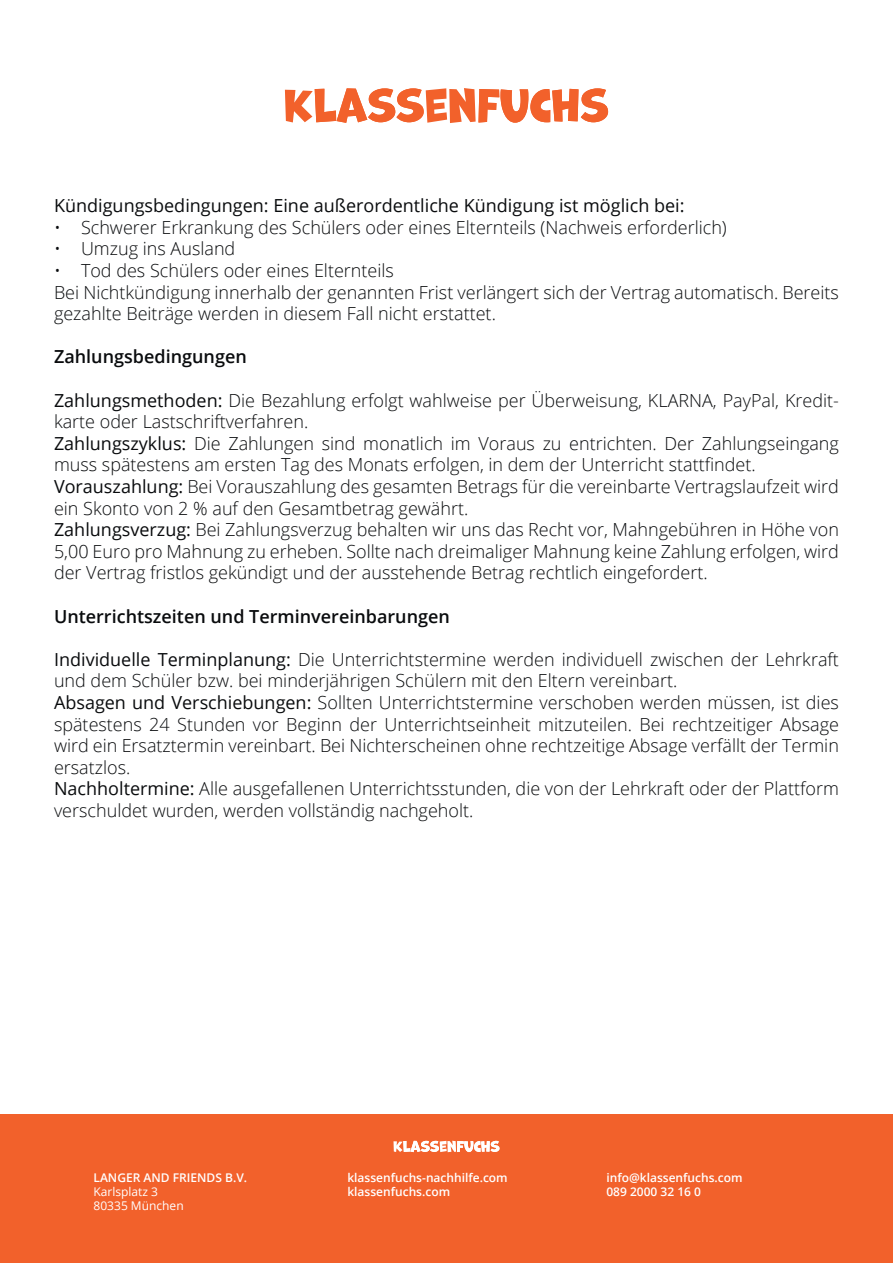
<style>
.page{position:relative;width:893px;height:1263px;background:#fff}
.page>*{position:absolute;margin:0;border:0;box-sizing:border-box;transform-origin:0 0}
.t1{font:300 18px/21.6px "Open Sans";color:#090b0d}
.t2{font:18px "Open Sans";color:#090b0d}
.t3{font:600 18px "Open Sans";color:#090b0d}
.t4{font:600 12px/14.4px "Open Sans";color:#fff}
.t5{font:12px/14.4px "Open Sans";color:#fff}
.s1{font-weight:400}
</style>
<div class="page">
<div style="left:0;top:1114px;width:893px;height:149px;background:#f2612b"></div>
<svg style="left:285px;top:88px;width:323px;height:35px"></svg>
<svg style="left:393px;top:1141px;width:106px;height:11px"></svg>
<p class="t2" style="left:54px;top:193px;width:632px">Kündigungsbedingungen: Eine außerordentliche Kündigung ist möglich bei:</p>
<p class="t1" style="left:54px;top:216px;width:674px">• Schwerer Erkrankung des Schülers oder eines Elternteils (Nachweis erforderlich)</p>
<p class="t1" style="left:54px;top:238px;width:183px">• Umzug ins Ausland</p>
<p class="t1" style="left:54px;top:259px;width:786px">• Tod des Schülers oder eines Elternteils<br>Bei Nichtkündigung innerhalb der genannten Frist verlängert sich der Vertrag automatisch. Bereits gezahlte Beiträge werden in diesem Fall nicht erstattet.</p>
<p class="t3" style="left:54px;top:344px;width:194px">Zahlungsbedingungen</p>
<p class="t1" style="left:54px;top:389px;width:786px"><span class="s1">Zahlungsmethoden:</span> Die Bezahlung erfolgt wahlweise per Überweisung, KLARNA, PayPal, Kredit&shy;karte oder Lastschriftverfahren.<br><span class="s1">Zahlungszyklus:</span> Die Zahlungen sind monatlich im Voraus zu entrichten. Der Zahlungseingang muss spätestens am ersten Tag des Monats erfolgen, in dem der Unterricht stattfindet.<br><span class="s1">Vorauszahlung:</span> Bei Vorauszahlung des gesamten Betrags für die vereinbarte Vertragslaufzeit wird ein Skonto von 2 % auf den Gesamtbetrag gewährt.<br><span class="s1">Zahlungsverzug:</span> Bei Zahlungsverzug behalten wir uns das Recht vor, Mahngebühren in Höhe von 5,00 Euro pro Mahnung zu erheben. Sollte nach dreimaliger Mahnung keine Zahlung erfolgen, wird der Vertrag fristlos gekündigt und der ausstehende Betrag rechtlich eingefordert.</p>
<p class="t3" style="left:54px;top:604px;width:397px">Unterrichtszeiten und Terminvereinbarungen</p>
<p class="t1" style="left:54px;top:648px;width:786px"><span class="s1">Individuelle Terminplanung:</span> Die Unterrichtstermine werden individuell zwischen der Lehrkraft und dem Schüler bzw. bei minderjährigen Schülern mit den Eltern vereinbart.<br><span class="s1">Absagen und Verschiebungen:</span> Sollten Unterrichtstermine verschoben werden müssen, ist dies spätestens 24 Stunden vor Beginn der Unterrichtseinheit mitzuteilen. Bei rechtzeitiger Absage wird ein Ersatztermin vereinbart. Bei Nichterscheinen ohne rechtzeitige Absage verfällt der Termin ersatzlos.<br><span class="s1">Nachholtermine:</span> Alle ausgefallenen Unterrichtsstunden, die von der Lehrkraft oder der Plattform verschuldet wurden, werden vollständig nachgeholt.</p>
<p class="t4" style="left:94px;top:1170px;width:155px">LANGER AND FRIENDS B.V.</p>
<p class="t5" style="left:94px;top:1184px;width:92px">Karlsplatz 3<br>80335 München</p>
<p class="t4" style="left:347px;top:1170px;width:162px">klassenfuchs-nachhilfe.com klassenfuchs.com</p>
<p class="t4" style="left:606px;top:1170px;width:138px">info@klassenfuchs.com<br>089 2000 32 16 0</p>
</div>
